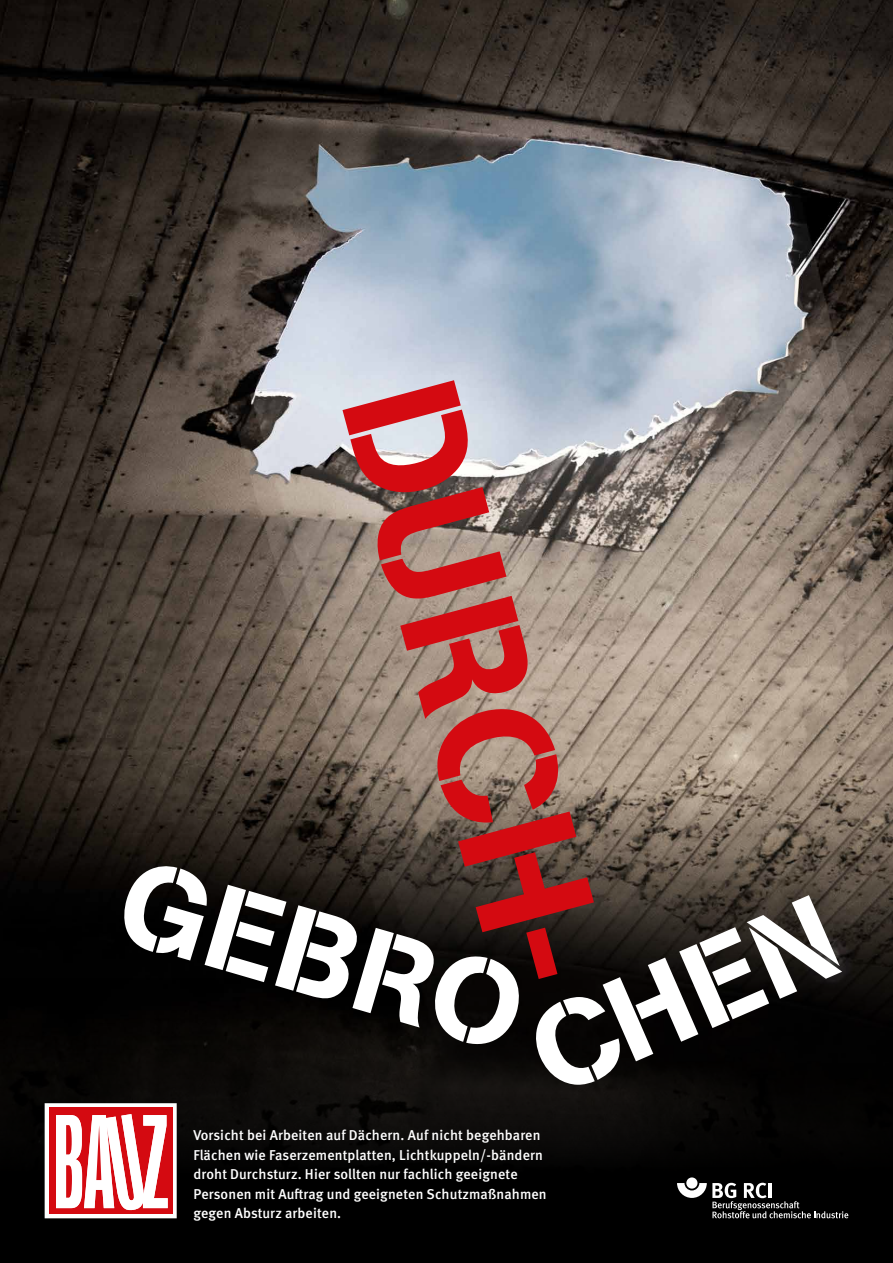
<style>
.page{position:relative;width:893px;height:1263px;background:#fff}
.page>*{position:absolute;margin:0;border:0;box-sizing:border-box;transform-origin:0 0}
.t1{font:163.27px "AG Book Stencil";color:#d40a11}
.t2{font:118.2px "AG Book Stencil";color:#fff}
.t3{font:500 14.25px/19.5px "DGUV Meta";letter-spacing:.01em;color:#fff}
</style>
<div class="page">
<img style="left:0;top:0;width:893px;height:781px">
<svg style="left:0;top:781px;width:893px;height:482px;background:#1c1815"></svg>
<svg style="left:45px;top:1103px;width:132px;height:115px"></svg>
<div style="left:49px;top:1107px;width:123px;height:107px;background:#d40a11"></div>
<svg style="left:56px;top:1114px;width:112px;height:97px"></svg>
<div style="left:608px;top:1104px;width:285px;height:159px;background:#000"></div>
<div style="left:686px;top:1177px;width:11px;height:11px;background:#fff;border-radius:50%"></div>
<svg style="left:677px;top:1183px;width:171px;height:35px"></svg>
<h1 class="t1" style="left:490px;top:361px;width:638px;rotate:75deg">DURCH-</h1>
<h2 class="t2" style="left:142px;top:830px;width:416px;rotate:16deg">GEBRO</h2>
<h2 class="t2" style="left:509px;top:993px;width:323px;rotate:-23deg">CHEN</h2>
<p class="t3" style="left:193px;top:1126px;width:355px">Vorsicht bei Arbeiten auf Dächern. Auf nicht begehbaren Flächen wie Faserzementplatten, Lichtkuppeln/-bändern droht Durchsturz. Hier sollten nur fachlich geeignete Personen mit Auftrag und geeigneten Schutzmaßnahmen gegen Absturz arbeiten.</p>
</div>
